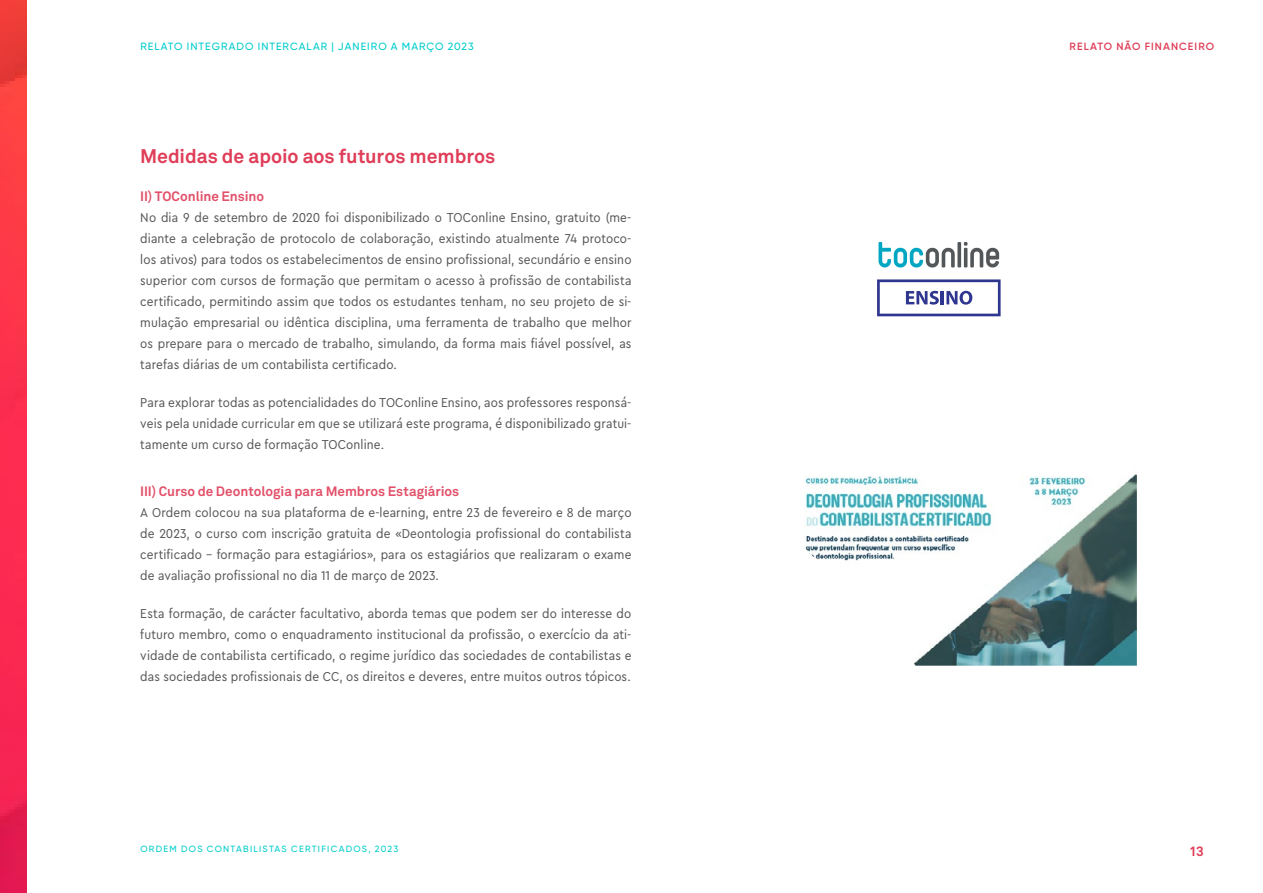
<style>
.page{position:relative;width:1263px;height:893px;background:#fff}
.page>*{position:absolute;margin:0;border:0;box-sizing:border-box;transform-origin:0 0}
.t1{font:700 19.5px "Akkurat";letter-spacing:-.005em;color:#df3d58}
.t2{font:13.5px/21px "Cera Compact Pro";letter-spacing:.01em;color:#565659;text-align:justify}
.t3{font:700 13.5px "Akkurat";color:#e25069}
.t4{font:700 13.5px "Akkurat Office";color:#df3d58}
.t5{font:500 10.5px "Gilroy";letter-spacing:.095em;color:#0cc}
.t6{font:600 10.5px "Gilroy";letter-spacing:.1em;color:#df3d58}
.t7{font:500 9px "Gilroy";letter-spacing:.14em;color:#0cc}
</style>
<div class="page">
<img style="left:0;top:0;width:27px;height:893px">
<svg style="left:878px;top:242px;width:77px;height:25px"></svg>
<svg style="left:957px;top:242px;width:4px;height:25px"></svg>
<svg style="left:964px;top:242px;width:35px;height:25px"></svg>
<svg style="left:877px;top:279px;width:123px;height:37px"></svg>
<img style="left:804px;top:474px;width:333px;height:192px">
<p class="t5" style="left:140px;top:39px;width:335px">RELATO INTEGRADO INTERCALAR | JANEIRO A MARÇO 2023</p>
<h1 class="t1" style="left:140px;top:144px;width:356px">Medidas de apoio aos futuros membros</h1>
<p class="t3" style="left:140px;top:188px;width:125px">II) TOConline Ensino</p>
<p class="t2" style="left:140px;top:207px;width:493px">No dia 9 de setembro de 2020 foi disponibilizado o TOConline Ensino, gratuito (me&shy;diante a celebração de protocolo de colaboração, existindo atualmente 74 protoco&shy;los ativos) para todos os estabelecimentos de ensino profissional, secundário e ensino superior com cursos de formação que permitam o acesso à profissão de contabilista certificado, permitindo assim que todos os estudantes tenham, no seu projeto de si&shy;mulação empresarial ou idêntica disciplina, uma ferramenta de trabalho que melhor os prepare para o mercado de trabalho, simulando, da forma mais fiável possível, as tarefas diárias de um contabilista certificado.</p>
<p class="t2" style="left:140px;top:392px;width:493px">Para explorar todas as potencialidades do TOConline Ensino, aos professores responsá&shy;veis pela unidade curricular em que se utilizará este programa, é disponibilizado gratui&shy;tamente um curso de formação TOConline.</p>
<p class="t3" style="left:140px;top:482px;width:320px">III) Curso de Deontologia para Membros Estagiários</p>
<p class="t2" style="left:140px;top:501px;width:493px">A Ordem colocou na sua plataforma de e-learning, entre 23 de fevereiro e 8 de março de 2023, o curso com inscrição gratuita de «Deontologia profissional do contabilista certificado - formação para estagiários», para os estagiários que realizaram o exame de avaliação profissional no dia 11 de março de 2023.</p>
<p class="t2" style="left:140px;top:602px;width:493px">Esta formação, de carácter facultativo, aborda temas que podem ser do interesse do futuro membro, como o enquadramento institucional da profissão, o exercício da ati&shy;vidade de contabilista certificado, o regime jurídico das sociedades de contabilistas e das sociedades profissionais de CC, os direitos e deveres, entre muitos outros tópicos.</p>
<p class="t7" style="left:140px;top:844px;width:259px">ORDEM DOS CONTABILISTAS CERTIFICADOS, 2023</p>
<p class="t6" style="left:1069px;top:39px;width:146px">RELATO NÃO FINANCEIRO</p>
<p class="t4" style="left:1189px;top:843px;width:16px">13</p>
</div>
